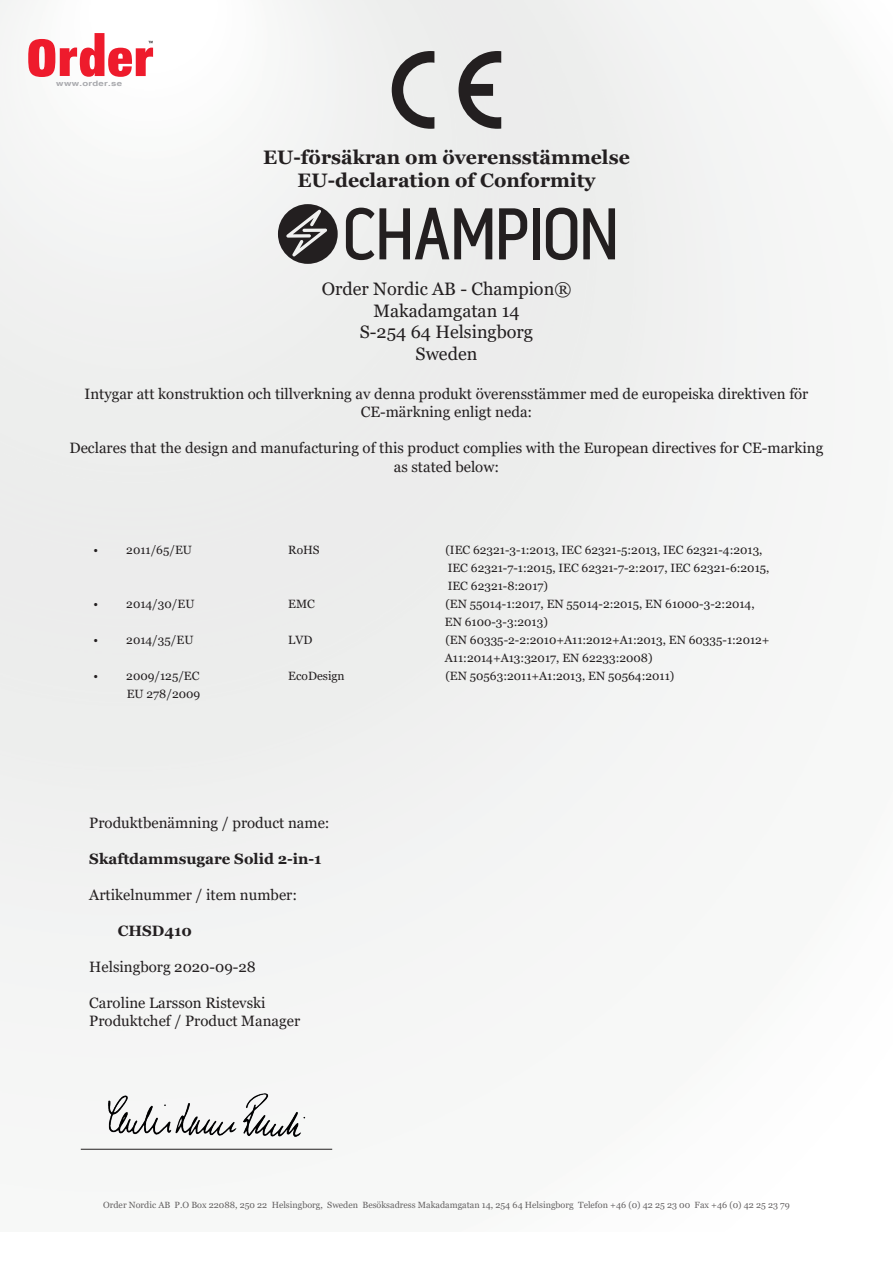
<style>
.page{position:relative;width:893px;height:1263px;background:#fff}
.page>*{position:absolute;margin:0;border:0;box-sizing:border-box;transform-origin:0 0}
.t1{font:700 19.5px/23.4px "Georgia";color:#231f20;text-align:center}
.t2{font:18px/21.6px "Georgia";color:#231f20;text-align:center}
.t3{font:15px/18px "Georgia";color:#231f20;text-align:center}
.t4{font:700 15px "Georgia";color:#231f20}
.t5{font:12px/18px "Georgia";color:#231f20}
.t6{font:9px "Georgia";color:#231f20}
.t7{font:700 7.5px "Helvetica";letter-spacing:.03em;color:#a8a9ad;scale:1.28 1}
</style>
<div class="page">
<div style="left:258px;top:49px;width:535px;height:1182px;background:#f2f3f3"></div>
<svg style="left:392px;top:51px;width:42px;height:78px;background:#9f9e9d"></svg>
<svg style="left:458px;top:51px;width:43px;height:78px;background:#8f8d8e"></svg>
<hr style="left:81px;top:1149px;width:251px;height:1px;background:#231f20">
<svg style="left:28px;top:33px;width:125px;height:44px"></svg>
<svg style="left:346px;top:208px;width:146px;height:52px;background:#999898"></svg>
<svg style="left:499px;top:208px;width:28px;height:51px"></svg>
<div style="left:533px;top:208px;width:7px;height:51px;background:#231f20"></div>
<svg style="left:546px;top:208px;width:31px;height:52px;background:#868585"></svg>
<svg style="left:583px;top:208px;width:32px;height:51px;background:#7b797a"></svg>
<svg style="left:278px;top:204px;width:60px;height:60px"></svg>
<img style="left:96px;top:1084px;width:216px;height:64px">
<p class="t7" style="left:56px;top:79px;width:53px">www.order.se</p>
<h1 class="t1" style="left:263px;top:145px;width:368px">EU-försäkran om överensstämmelse<br>EU-declaration of Conformity</h1>
<h2 class="t2" style="left:322px;top:278px;width:251px">Order Nordic AB - Champion®<br>Makadamgatan 14<br>S-254 64 Helsingborg<br>Sweden</h2>
<p class="t3" style="left:84px;top:386px;width:725px">Intygar att konstruktion och tillverkning av denna produkt överensstämmer med de europeiska direktiven för<br>CE-märkning enligt neda:</p>
<p class="t3" style="left:69px;top:440px;width:755px">Declares that the design and manufacturing of this product complies with the European directives for CE-marking as stated below:</p>
<p class="t5" style="left:94px;top:541px;width:100px">• 2011/65/EU</p>
<p class="t5" style="left:288px;top:541px;width:33px">RoHS</p>
<p class="t5" style="left:445px;top:541px;width:325px">(IEC 62321-3-1:2013, IEC 62321-5:2013, IEC 62321-4:2013,<br>IEC 62321-7-1:2015, IEC 62321-7-2:2017, IEC 62321-6:2015,<br>IEC 62321-8:2017)</p>
<p class="t5" style="left:94px;top:595px;width:102px">• 2014/30/EU</p>
<p class="t5" style="left:288px;top:595px;width:28px">EMC</p>
<p class="t5" style="left:445px;top:595px;width:311px">(EN 55014-1:2017, EN 55014-2:2015, EN 61000-3-2:2014,<br>EN 6100-3-3:2013)</p>
<p class="t5" style="left:94px;top:631px;width:101px">• 2014/35/EU</p>
<p class="t5" style="left:288px;top:631px;width:26px">LVD</p>
<p class="t5" style="left:445px;top:631px;width:326px">(EN 60335-2-2:2010+A11:2012+A1:2013, EN 60335-1:2012+<br>A11:2014+A13:32017, EN 62233:2008)</p>
<p class="t5" style="left:94px;top:667px;width:107px">• 2009/125/EC</p>
<p class="t5" style="left:288px;top:667px;width:58px">EcoDesign</p>
<p class="t5" style="left:445px;top:667px;width:230px">(EN 50563:2011+A1:2013, EN 50564:2011)</p>
<p class="t5" style="left:127px;top:685px;width:75px">EU 278/2009</p>
<p class="t3" style="left:89px;top:814px;width:242px">Produktbenämning / product name:</p>
<p class="t4" style="left:89px;top:849px;width:234px">Skaftdammsugare Solid 2-in-1</p>
<p class="t3" style="left:89px;top:886px;width:209px">Artikelnummer / item number:</p>
<p class="t4" style="left:118px;top:921px;width:76px">CHSD410</p>
<p class="t3" style="left:89px;top:958px;width:168px">Helsingborg 2020-09-28</p>
<p class="t3" style="left:89px;top:994px;width:212px;text-align:left">Caroline Larsson Ristevski<br>Produktchef / Product Manager</p>
<p class="t6" style="left:103px;top:1199px;width:688px">Order Nordic AB P.O Box 22088, 250 22 Helsingborg, Sweden Besöksadress Makadamgatan 14, 254 64 Helsingborg Telefon +46 (0) 42 25 23 00 Fax +46 (0) 42 25 23 79</p>
</div>
